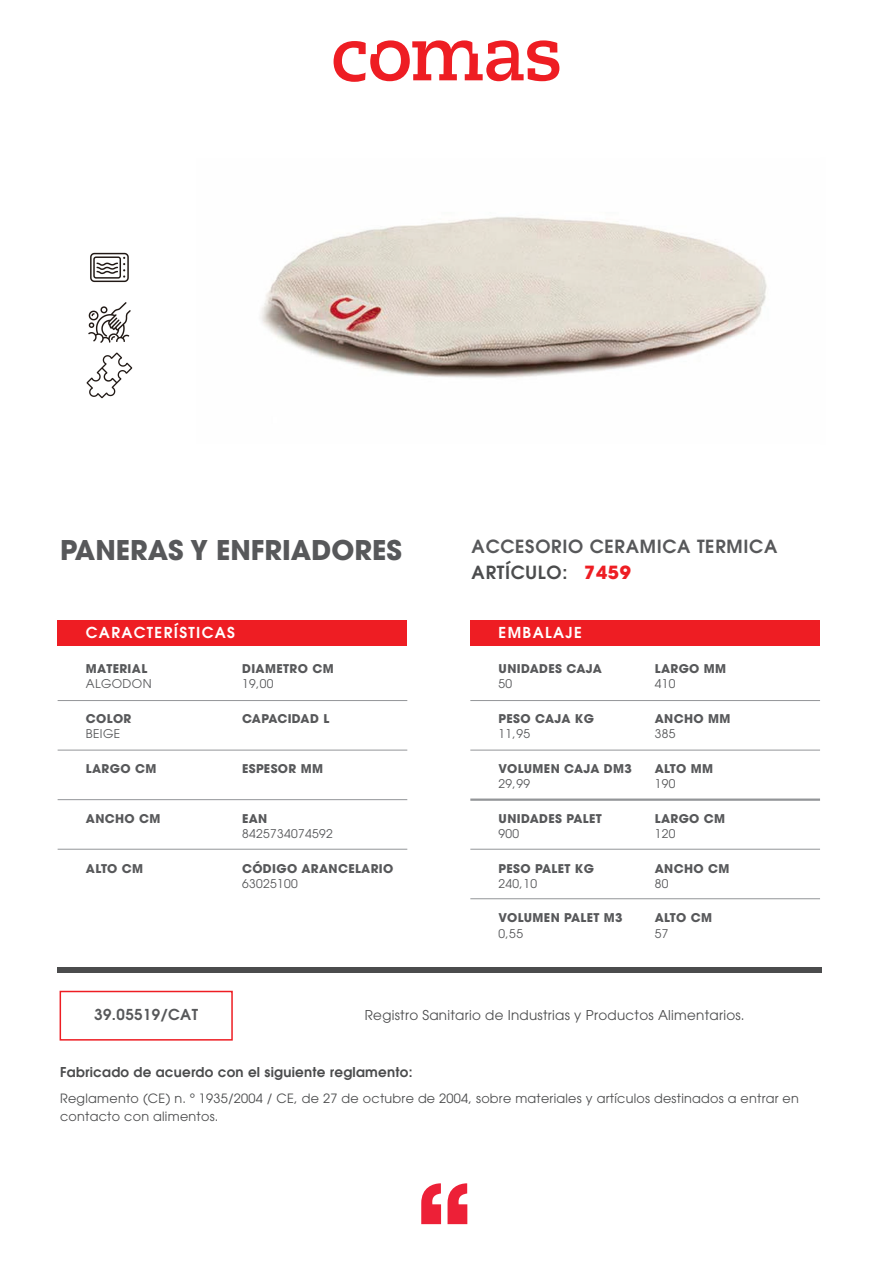
<style>
.page{position:relative;width:893px;height:1263px;background:#fff}
.page>*{position:absolute;margin:0;border:0;box-sizing:border-box;transform-origin:0 0}
.t1{font:700 27px "Avant Garde";color:#57585a}
.t2{font:600 18px/25.7px "Avant Garde";letter-spacing:.04em;color:#57585a}
.t3{font:600 15px "Avant Garde";letter-spacing:.09em;color:#fff}
.t4{font:600 15px "Avant Garde";letter-spacing:.03em;color:#57585a}
.t5{font:13.5px "Avant Garde";letter-spacing:.02em;color:#4b4c4d}
.t6{font:600 13.5px "Avant Garde";letter-spacing:.02em;color:#4b4c4d}
.t7{font:12.75px/18px "Avant Garde";letter-spacing:.02em;color:#4b4c4d}
.t8{font:700 12px "Avant Garde";letter-spacing:.03em;color:#57585a}
.t9{font:12px "Avant Garde";letter-spacing:.03em;color:#57585a}
.t10{font:700 12px "Avant Garde";letter-spacing:.01em;color:#57585a}
.s1{color:#4b4c4d}
.s2{font-weight:700;color:#ee1d23}
</style>
<div class="page">
<svg style="left:421px;top:1183px;width:20px;height:41px"></svg>
<svg style="left:448px;top:1183px;width:19px;height:41px"></svg>
<svg style="left:334px;top:40px;width:225px;height:42px"></svg>
<div style="left:58px;top:620px;width:349px;height:25px;background:#ee1d23"></div>
<div style="left:58px;top:967px;width:764px;height:6px;background:#4b4c4d"></div>
<hr style="left:58px;top:700px;width:349px;height:1px;background:#939598">
<hr style="left:58px;top:750px;width:349px;height:1px;background:#939598">
<hr style="left:58px;top:799px;width:349px;height:1px;background:#939598">
<hr style="left:58px;top:849px;width:349px;height:1px;background:#939598">
<div style="left:470px;top:620px;width:350px;height:25px;background:#ee1d23"></div>
<hr style="left:470px;top:700px;width:350px;height:1px;background:#939598">
<hr style="left:470px;top:750px;width:350px;height:1px;background:#939598">
<hr style="left:470px;top:798px;width:350px;height:3px;background:#939598">
<hr style="left:470px;top:849px;width:350px;height:1px;background:#939598">
<hr style="left:470px;top:898px;width:350px;height:1px;background:#939598">
<div style="left:60px;top:991px;width:173px;height:49px;border:2px solid #ee1d23"></div>
<img style="left:86px;top:252px;width:47px;height:147px">
<img style="left:260px;top:217px;width:507px;height:161px">
<h1 class="t1" style="left:60px;top:532px;width:343px">PANERAS Y ENFRIADORES</h1>
<h2 class="t2" style="left:472px;top:533px;width:307px">ACCESORIO CERAMICA TERMICA<br><span class="s1">ARTÍCULO:</span> <span class="s2">7459</span></h2>
<p class="t3" style="left:86px;top:623px;width:151px">CARACTERÍSTICAS</p>
<p class="t8" style="left:86px;top:661px;width:63px">MATERIAL</p>
<p class="t9" style="left:86px;top:677px;width:67px">ALGODON</p>
<p class="t8" style="left:242px;top:661px;width:93px">DIAMETRO CM</p>
<p class="t9" style="left:242px;top:677px;width:33px">19,00</p>
<p class="t10" style="left:242px;top:711px;width:89px">CAPACIDAD L</p>
<p class="t8" style="left:86px;top:711px;width:47px">COLOR</p>
<p class="t9" style="left:86px;top:727px;width:36px">BEIGE</p>
<p class="t8" style="left:86px;top:761px;width:72px">LARGO CM</p>
<p class="t8" style="left:86px;top:810px;width:76px">ANCHO CM</p>
<p class="t8" style="left:242px;top:761px;width:83px">ESPESOR MM</p>
<p class="t8" style="left:242px;top:810px;width:27px">EAN</p>
<p class="t9" style="left:242px;top:826px;width:92px">8425734074592</p>
<p class="t3" style="left:499px;top:623px;width:85px">EMBALAJE</p>
<p class="t8" style="left:499px;top:661px;width:105px">UNIDADES CAJA</p>
<p class="t9" style="left:499px;top:677px;width:15px">50</p>
<p class="t8" style="left:499px;top:711px;width:97px">PESO CAJA KG</p>
<p class="t9" style="left:499px;top:727px;width:33px">11,95</p>
<p class="t8" style="left:499px;top:761px;width:135px">VOLUMEN CAJA DM3</p>
<p class="t9" style="left:499px;top:777px;width:33px">29,99</p>
<p class="t8" style="left:499px;top:810px;width:105px">UNIDADES PALET</p>
<p class="t9" style="left:499px;top:826px;width:22px">900</p>
<p class="t8" style="left:655px;top:661px;width:73px">LARGO MM</p>
<p class="t9" style="left:655px;top:677px;width:22px">410</p>
<p class="t8" style="left:655px;top:711px;width:77px">ANCHO MM</p>
<p class="t9" style="left:655px;top:727px;width:22px">385</p>
<p class="t8" style="left:655px;top:761px;width:60px">ALTO MM</p>
<p class="t9" style="left:655px;top:777px;width:22px">190</p>
<p class="t8" style="left:655px;top:810px;width:72px">LARGO CM</p>
<p class="t9" style="left:655px;top:826px;width:22px">120</p>
<p class="t8" style="left:86px;top:860px;width:59px">ALTO CM</p>
<p class="t8" style="left:242px;top:860px;width:153px">CÓDIGO ARANCELARIO</p>
<p class="t9" style="left:242px;top:876px;width:57px">63025100</p>
<p class="t8" style="left:499px;top:860px;width:97px">PESO PALET KG</p>
<p class="t9" style="left:499px;top:876px;width:40px">240,10</p>
<p class="t8" style="left:499px;top:910px;width:126px">VOLUMEN PALET M3</p>
<p class="t9" style="left:499px;top:926px;width:26px">0,55</p>
<p class="t8" style="left:655px;top:860px;width:76px">ANCHO CM</p>
<p class="t9" style="left:655px;top:876px;width:15px">80</p>
<p class="t8" style="left:655px;top:910px;width:59px">ALTO CM</p>
<p class="t9" style="left:655px;top:926px;width:15px">57</p>
<p class="t4" style="left:94px;top:1005px;width:105px">39.05519/CAT</p>
<p class="t5" style="left:365px;top:1007px;width:381px">Registro Sanitario de Industrias y Productos Alimentarios.</p>
<p class="t6" style="left:60px;top:1063px;width:354px">Fabricado de acuerdo con el siguiente reglamento:</p>
<p class="t7" style="left:60px;top:1090px;width:740px">Reglamento (CE) n. º 1935/2004 / CE, de 27 de octubre de 2004, sobre materiales y artículos destinados a entrar en contacto con alimentos.</p>
</div>
